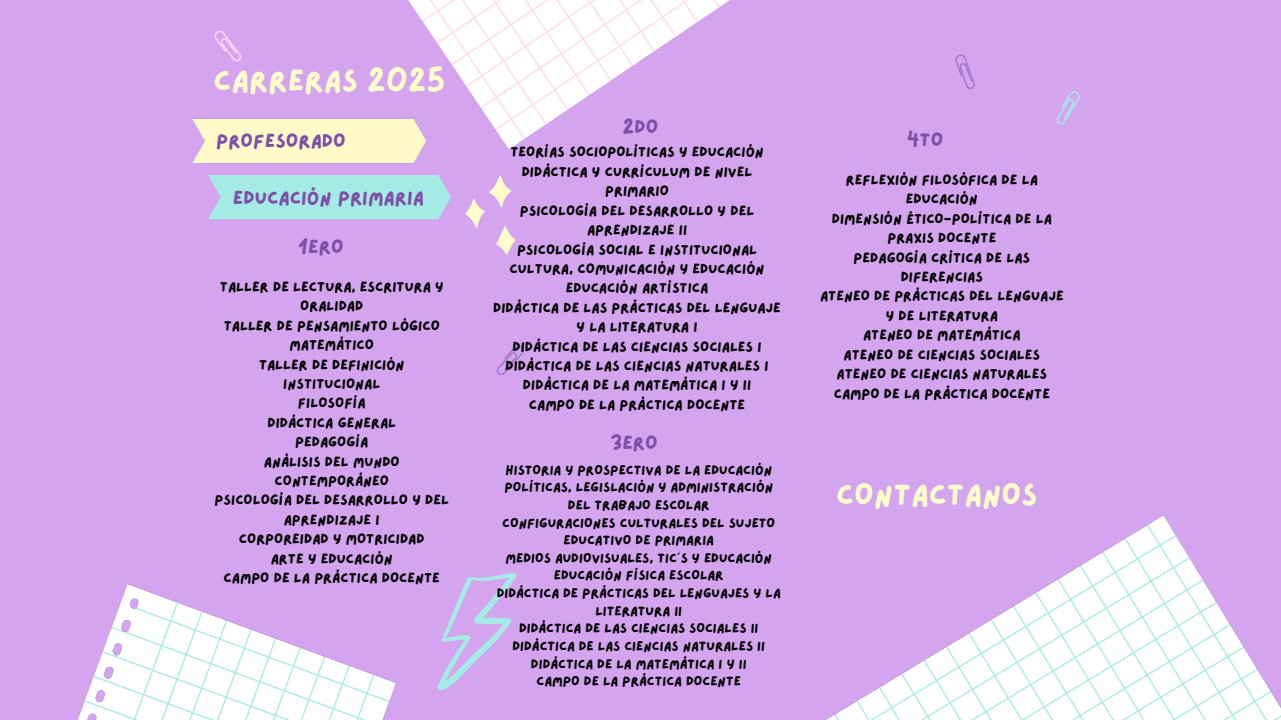
<style>
.page{position:relative;width:1281px;height:720px;background:#d4a4ef}
.page>*{position:absolute;margin:0;border:0;box-sizing:border-box;transform-origin:0 0}
.t1{font:30.62px "Lazydog";color:#fffdc9}
.t2{font:19.38px "Lazydog";color:#7e4fa8}
.t3{font:14.12px/19.4px "Lazydog";color:#000;text-align:center}
.t4{font:13.38px/17.6px "Lazydog";color:#000;text-align:center}
.s1{font-family:"Noto Sans"}
</style>
<div class="page">
<img style="left:77px;top:584px;width:319px;height:136px">
<div style="left:208px;top:175px;width:243px;height:44px;background:#a4ebe5"></div>
<svg style="left:437px;top:573px;width:79px;height:117px"></svg>
<svg style="left:496px;top:345px;width:28px;height:30px"></svg>
<img style="left:192px;top:0;width:538px;height:164px">
<svg style="left:955px;top:55px;width:20px;height:34px"></svg>
<img style="left:826px;top:515px;width:455px;height:205px">
<svg style="left:1057px;top:91px;width:22px;height:33px"></svg>
<img style="left:466px;top:199px;width:19px;height:29px">
<img style="left:489px;top:175px;width:25px;height:80px">
<h2 class="t1" style="left:213px;top:66px;width:233px">CARRERAS 2025</h2>
<p class="t2" style="left:216px;top:131px;width:131px">PROFESORADO</p>
<p class="t2" style="left:233px;top:188px;width:193px">EDUCACIÓN PRIMARIA</p>
<h2 class="t2" style="left:298px;top:237px;width:47px">1ERO</h2>
<h2 class="t3" style="left:215px;top:278px;width:236px">TALLER DE LECTURA, ESCRITURA Y<br>ORALIDAD<br>TALLER DE PENSAMIENTO LÓGICO<br>MATEMÁTICO<br>TALLER DE DEFINICIÓN<br>INSTITUCIONAL<br>FILOSOFÍA<br>DIDÁCTICA GENERAL<br>PEDAGOGÍA<br>ANÁLISIS DEL MUNDO<br>CONTEMPORÁNEO<br>PSICOLOGÍA DEL DESARROLLO Y DEL<br>APRENDIZAJE I<br>CORPOREIDAD Y MOTRICIDAD<br>ARTE Y EDUCACIÓN<br>CAMPO DE LA PRÁCTICA DOCENTE</h2>
<h2 class="t2" style="left:622px;top:118px;width:37px">2DO</h2>
<p class="t3" style="left:493px;top:143px;width:289px">TEORÍAS SOCIOPOLÍTICAS Y EDUCACIÓN<br>DIDÁCTICA Y CURRÍCULUM DE NIVEL<br>PRIMARIO<br>PSICOLOGÍA DEL DESARROLLO Y DEL<br>APRENDIZAJE II<br>PSICOLOGÍA SOCIAL E INSTITUCIONAL<br>CULTURA, COMUNICACIÓN Y EDUCACIÓN<br>EDUCACIÓN ARTÍSTICA<br>DIDÁCTICA DE LAS PRÁCTICAS DEL LENGUAJE<br>Y LA LITERATURA I<br>DIDÁCTICA DE LAS CIENCIAS SOCIALES I<br>DIDÁCTICA DE LAS CIENCIAS NATURALES I<br>DIDÁCTICA DE LA MATEMÁTICA I Y II<br>CAMPO DE LA PRÁCTICA DOCENTE</p>
<p class="t2" style="left:610px;top:434px;width:49px">3ERO</p>
<p class="t4" style="left:497px;top:461px;width:286px">HISTORIA Y PROSPECTIVA DE LA EDUCACIÓN<br>POLÍTICAS, LEGISLACIÓN Y ADMINISTRACIÓN<br>DEL TRABAJO ESCOLAR<br>CONFIGURACIONES CULTURALES DEL SUJETO<br>EDUCATIVO DE PRIMARIA<br>MEDIOS AUDIOVISUALES, TIC<span class="s1">´</span>S Y EDUCACIÓN<br>EDUCACIÓN FÍSICA ESCOLAR<br>DIDÁCTICA DE PRÁCTICAS DEL LENGUAJES Y LA<br>LITERATURA II<br>DIDÁCTICA DE LAS CIENCIAS SOCIALES II<br>DIDÁCTICA DE LAS CIENCIAS NATURALES II<br>DIDÁCTICA DE LA MATEMÁTICA I Y II<br>CAMPO DE LA PRÁCTICA DOCENTE</p>
<p class="t2" style="left:906px;top:130px;width:38px">4TO</p>
<h1 class="t3" style="left:820px;top:171px;width:245px">REFLEXIÓN FILOSÓFICA DE LA<br>EDUCACIÓN<br>DIMENSIÓN ÉTICO-POLÍTICA DE LA<br>PRAXIS DOCENTE<br>PEDAGOGÍA CRÍTICA DE LAS<br>DIFERENCIAS<br>ATENEO DE PRÁCTICAS DEL LENGUAJE<br>Y DE LITERATURA<br>ATENEO DE MATEMÁTICA<br>ATENEO DE CIENCIAS SOCIALES<br>ATENEO DE CIENCIAS NATURALES<br>CAMPO DE LA PRÁCTICA DOCENTE</h1>
<p class="t1" style="left:836px;top:480px;width:203px">CONTACTANOS</p>
</div>
